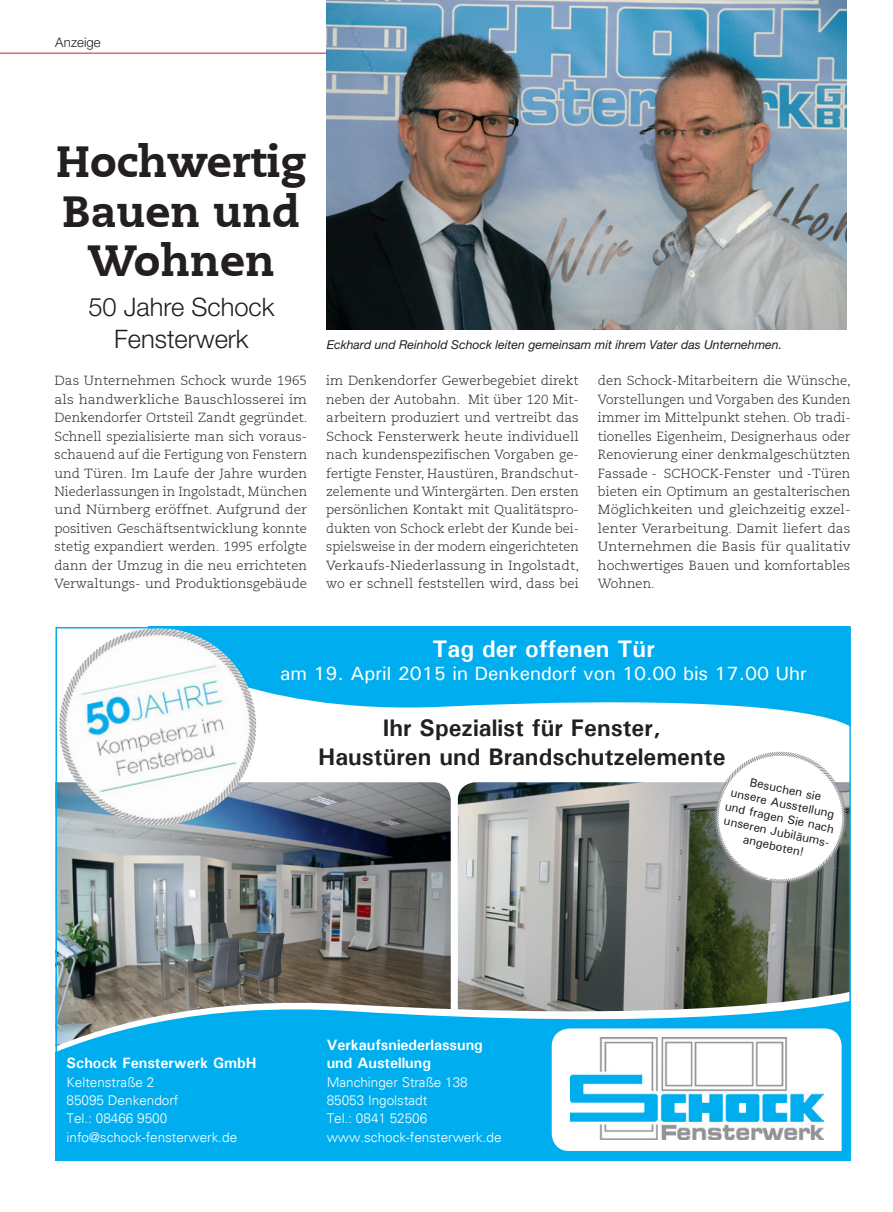
<style>
.page{position:relative;width:893px;height:1212px;background:#fff}
.page>*{position:absolute;margin:0;border:0;box-sizing:border-box;transform-origin:0 0}
.t1{font:800 43.5px/49.5px "Caecilia LT";color:#231f20;text-align:center}
.t2{font:300 25.5px/31.5px "Helvetica Neue";color:#231f20;text-align:center}
.t3{font:700 24px/28.8px "Univers";color:#231f20;text-align:center}
.t4{font:700 24px "Univers";color:#fff}
.t5{font:500 19.2px "Univers";color:#fff}
.t6{font:700 15px/18.5px "Univers";color:#fff}
.t7{font:300 13.5px/18.5px "Univers";color:#fff}
.t8{font:300 13.2px/18.5px "Caecilia LT";color:#231f20;text-align:justify}
.t9{font:300 13.2px "Helvetica Neue";color:#231f20}
.t10{font:italic 12.3px "Helvetica Neue";color:#231f20}
.t11{font:500 12px/14.4px "Univers";color:#231f20;text-align:center}
</style>
<div class="page">
<svg style="left:265px;top:630px;width:583px;height:96px;fill:#00aeef"></svg>
<img style="left:458px;top:782px;width:390px;height:201px">
<img style="left:58px;top:782px;width:393px;height:201px">
<svg style="left:58px;top:983px;width:790px;height:13px;background:#6b695d"></svg>
<svg style="left:55px;top:996px;width:795px;height:164px;background:#1dace0"></svg>
<svg style="left:552px;top:1028px;width:290px;height:123px"></svg>
<img style="left:570px;top:1038px;width:253px;height:101px">
<img style="left:58px;top:630px;width:207px;height:204px">
<svg style="left:711px;top:748px;width:139px;height:139px"></svg>
<img style="left:327px;top:0;width:519px;height:330px">
<hr style="left:0;top:53px;width:327px;height:1px;background:#c0262d">
<p class="t9" style="left:55px;top:34px;width:47px">Anzeige</p>
<h1 class="t1" style="left:56px;top:138px;width:252px">Hochwertig<br>Bauen und<br>Wohnen</h1>
<h2 class="t2" style="left:88px;top:291px;width:188px">50 Jahre Schock<br>Fensterwerk</h2>
<p class="t10" style="left:327px;top:337px;width:457px">Eckhard und Reinhold Schock leiten gemeinsam mit ihrem Vater das Unternehmen.</p>
<p class="t8" style="left:55px;top:372px;width:255px">Das Unternehmen Schock wurde 1965 als handwerkliche Bauschlosserei im Denkendorfer Ortsteil Zandt gegründet.<br>Schnell spezialisierte man sich voraus&shy;schauend auf die Fertigung von Fenstern und Türen. Im Laufe der Jahre wurden Niederlassungen in Ingolstadt, München und Nürnberg eröffnet. Aufgrund der positiven Geschäftsentwicklung konnte stetig expandiert werden. 1995 erfolgte dann der Umzug in die neu errichteten Verwaltungs- und Produktionsgebäude</p>
<p class="t8" style="left:326px;top:372px;width:255px">im Denkendorfer Gewerbegebiet direkt neben der Autobahn. Mit über 120 Mit&shy;arbeitern produziert und vertreibt das Schock Fensterwerk heute individuell nach kundenspezifischen Vorgaben ge&shy;fertigte Fenster, Haustüren, Brandschut&shy;zelemente und Wintergärten. Den ersten persönlichen Kontakt mit Qualitätspro&shy;dukten von Schock erlebt der Kunde bei&shy;spielsweise in der modern eingerichteten Verkaufs-Niederlassung in Ingolstadt, wo er schnell feststellen wird, dass bei</p>
<p class="t8" style="left:598px;top:372px;width:255px">den Schock-Mitarbeitern die Wünsche, Vorstellungen und Vorgaben des Kunden immer im Mittelpunkt stehen. Ob tradi&shy;tionelles Eigenheim, Designerhaus oder Renovierung einer denkmalgeschützten Fassade - SCHOCK-Fenster und -Türen bieten ein Optimum an gestalterischen Möglichkeiten und gleichzeitig exzel&shy;lenter Verarbeitung. Damit liefert das Unternehmen die Basis für qualitativ hochwertiges Bauen und komfortables Wohnen.</p>
<h3 class="t4" style="left:432px;top:633px;width:224px">Tag der offenen Tür</h3>
<h3 class="t5" style="left:280px;top:661px;width:528px">am 19. April 2015 in Denkendorf von 10.00 bis 17.00 Uhr</h3>
<h3 class="t3" style="left:318px;top:713px;width:409px">Ihr Spezialist für Fenster,<br>Haustüren und Brandschutzelemente</h3>
<p class="t6" style="left:67px;top:1053px;width:191px">Schock Fensterwerk GmbH</p>
<p class="t7" style="left:67px;top:1072px;width:172px">Keltenstraße 2<br>85095 Denkendorf<br>Tel.: 08466 9500 info@schock-fensterwerk.de</p>
<p class="t6" style="left:327px;top:1035px;width:158px">Verkaufsniederlassung und Austellung</p>
<p class="t7" style="left:327px;top:1072px;width:176px">Manchinger Straße 138<br>85053 Ingolstadt<br>Tel.: 0841 52506 www.schock-fensterwerk.de</p>
<p class="t11" style="left:733px;top:770px;width:113px;rotate:12deg">Besuchen sie unsere Ausstellung und fragen Sie nach unseren Jubiläums&shy;angeboten!</p>
</div>
